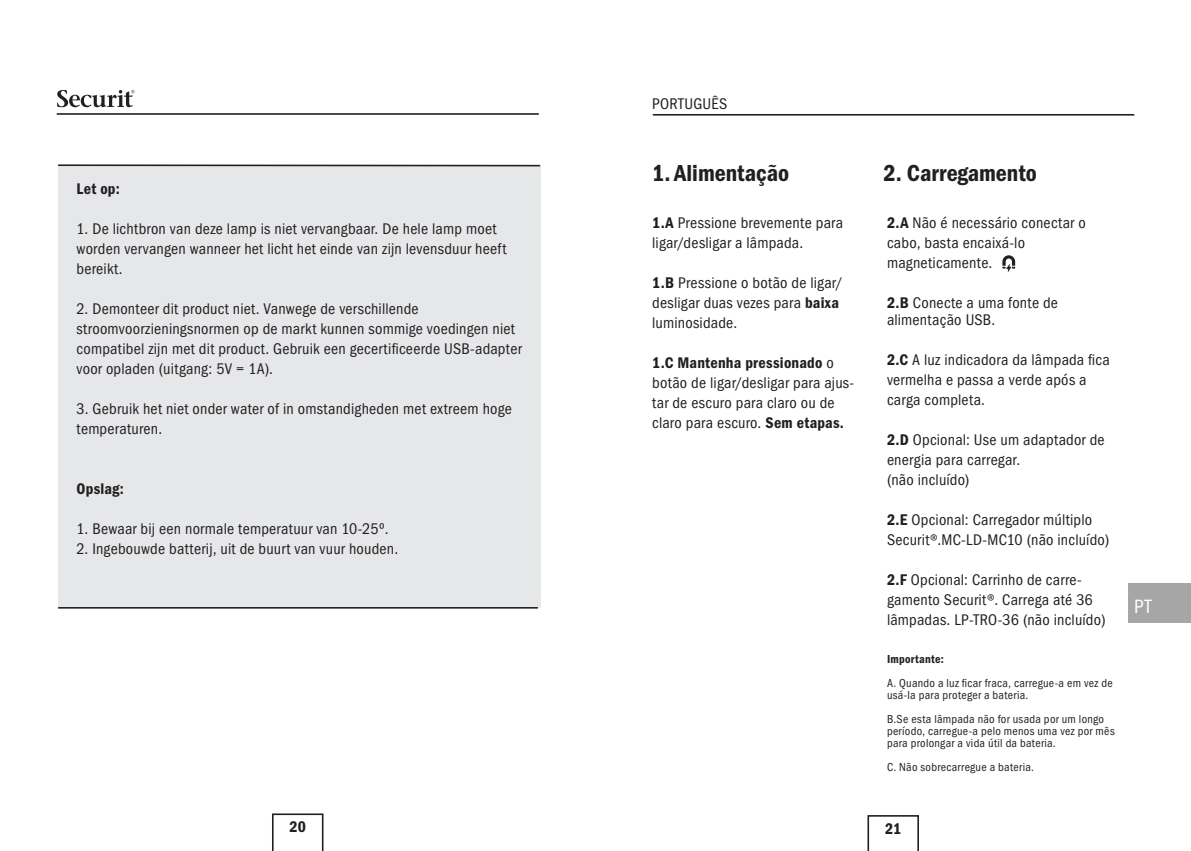
<style>
.page{position:relative;width:1191px;height:851px;background:#fff}
.page>*{position:absolute;margin:0;border:0;box-sizing:border-box;transform-origin:0 0}
.t1{font:24px "ITC Franklin Gothic Std Dm Cd";color:#231f20}
.t2{font:condensed 20px "ITC Franklin Gothic Std";color:#fff}
.t3{font:condensed 16px/20px "ITC Franklin Gothic Std";letter-spacing:.015em;color:#231f20}
.t4{font:16px "ITC Franklin Gothic Std Dm Cd";letter-spacing:.015em;color:#231f20}
.t5{font:condensed 12px/12px "ITC Franklin Gothic Std";letter-spacing:.025em;color:#231f20}
.t6{font:12px "ITC Franklin Gothic Std Dm Cd";letter-spacing:.025em;color:#231f20}
.s1{font-family:"ITC Franklin Gothic Std Dm Cd";font-stretch:normal}
.s2{font-family:"ITC Franklin Gothic Std";font-stretch:condensed}
</style>
<div class="page">
<div style="left:58px;top:166px;width:482px;height:441px;background:#e6e7e9"></div>
<hr style="left:653px;top:114px;width:481px;height:2px;background:#231f20">
<svg style="left:867px;top:815px;width:52px;height:35px"></svg>
<hr style="left:57px;top:113px;width:482px;height:2px;background:#231f20">
<svg style="left:57px;top:90px;width:78px;height:17px"></svg>
<svg style="left:272px;top:813px;width:51px;height:37px"></svg>
<hr style="left:58px;top:607px;width:480px;height:1px;background:#231f20">
<hr style="left:58px;top:164px;width:482px;height:2px;background:#231f20">
<div style="left:1128px;top:583px;width:63px;height:39px;background:#a7a6a6"></div>
<svg style="left:1002px;top:255px;width:13px;height:17px"></svg>
<p class="t3" style="left:652px;top:94px;width:77px">PORTUGUÊS</p>
<p class="t4" style="left:77px;top:180px;width:45px">Let op:</p>
<p class="t3" style="left:77px;top:219px;width:431px">1. De lichtbron van deze lamp is niet vervangbaar. De hele lamp moet worden vervangen wanneer het licht het einde van zijn levensduur heeft bereikt.</p>
<p class="t3" style="left:77px;top:299px;width:447px">2. Demonteer dit product niet. Vanwege de verschillende stroomvoorzieningsnormen op de markt kunnen sommige voedingen niet compatibel zijn met dit product. Gebruik een gecertificeerde USB-adapter voor opladen (uitgang: 5V = 1A).</p>
<p class="t3" style="left:77px;top:399px;width:437px">3. Gebruik het niet onder water of in omstandigheden met extreem hoge temperaturen.</p>
<p class="t4" style="left:77px;top:480px;width:49px">Opslag:</p>
<p class="t3" style="left:77px;top:519px;width:314px">1. Bewaar bij een normale temperatuur van 10-25º.</p>
<p class="t3" style="left:77px;top:539px;width:323px">2. Ingebouwde batterij, uit de buurt van vuur houden.</p>
<h1 class="t1" style="left:652px;top:159px;width:138px">1. Alimentação</h1>
<h1 class="t1" style="left:883px;top:159px;width:155px">2. Carregamento</h1>
<p class="t3" style="left:652px;top:212px;width:192px"><span class="s1">1.A</span> Pressione brevemente para ligar/desligar a lâmpada.</p>
<p class="t3" style="left:652px;top:272px;width:192px"><span class="s1">1.B</span> Pressione o botão de ligar/ desligar duas vezes para <span class="s1">baixa </span>luminosidade.</p>
<p class="t4" style="left:652px;top:353px;width:183px">1.C Mantenha pressionado <span class="s2">o</span></p>
<p class="t3" style="left:652px;top:372px;width:204px">botão de ligar/desligar para ajus&shy;tar de escuro para claro ou de claro para escuro. <span class="s1">Sem etapas.</span></p>
<p class="t3" style="left:887px;top:213px;width:200px"><span class="s1">2.A</span> Não é necessário conectar o cabo, basta encaixá-lo magneticamente.</p>
<p class="t3" style="left:887px;top:294px;width:173px;line-height:17px"><span class="s1">2.B</span> Conecte a uma fonte de alimentação USB.</p>
<p class="t3" style="left:887px;top:350px;width:224px"><span class="s1">2.C</span> A luz indicadora da lâmpada fica vermelha e passa a verde após a carga completa.</p>
<p class="t3" style="left:887px;top:429px;width:219px"><span class="s1">2.D</span> Opcional: Use um adaptador de energia para carregar.<br>(não incluído)</p>
<p class="t3" style="left:887px;top:509px;width:224px"><span class="s1">2.E</span> Opcional: Carregador múltiplo<br>Securit®.MC-LD-MC10 (não incluído)</p>
<p class="t3" style="left:887px;top:569px;width:220px"><span class="s1">2.F</span> Opcional: Carrinho de carre&shy;gamento Securit®. Carrega até 36 lâmpadas. LP-TRO-36 (não incluído)</p>
<p class="t6" style="left:887px;top:652px;width:58px">Importante:</p>
<p class="t5" style="left:887px;top:677px;width:227px">A. Quando a luz ficar fraca, carregue-a em vez de usá-la para proteger a bateria.</p>
<p class="t5" style="left:887px;top:713px;width:229px">B.Se esta lâmpada não for usada por um longo período, carregue-a pelo menos uma vez por mês para prolongar a vida útil da bateria.</p>
<p class="t5" style="left:887px;top:761px;width:148px">C. Não sobrecarregue a bateria.</p>
<p class="t4" style="left:289px;top:817px;width:18px">20</p>
<p class="t4" style="left:885px;top:819px;width:18px">21</p>
<p class="t2" style="left:1134px;top:595px;width:19px">PT</p>
</div>
